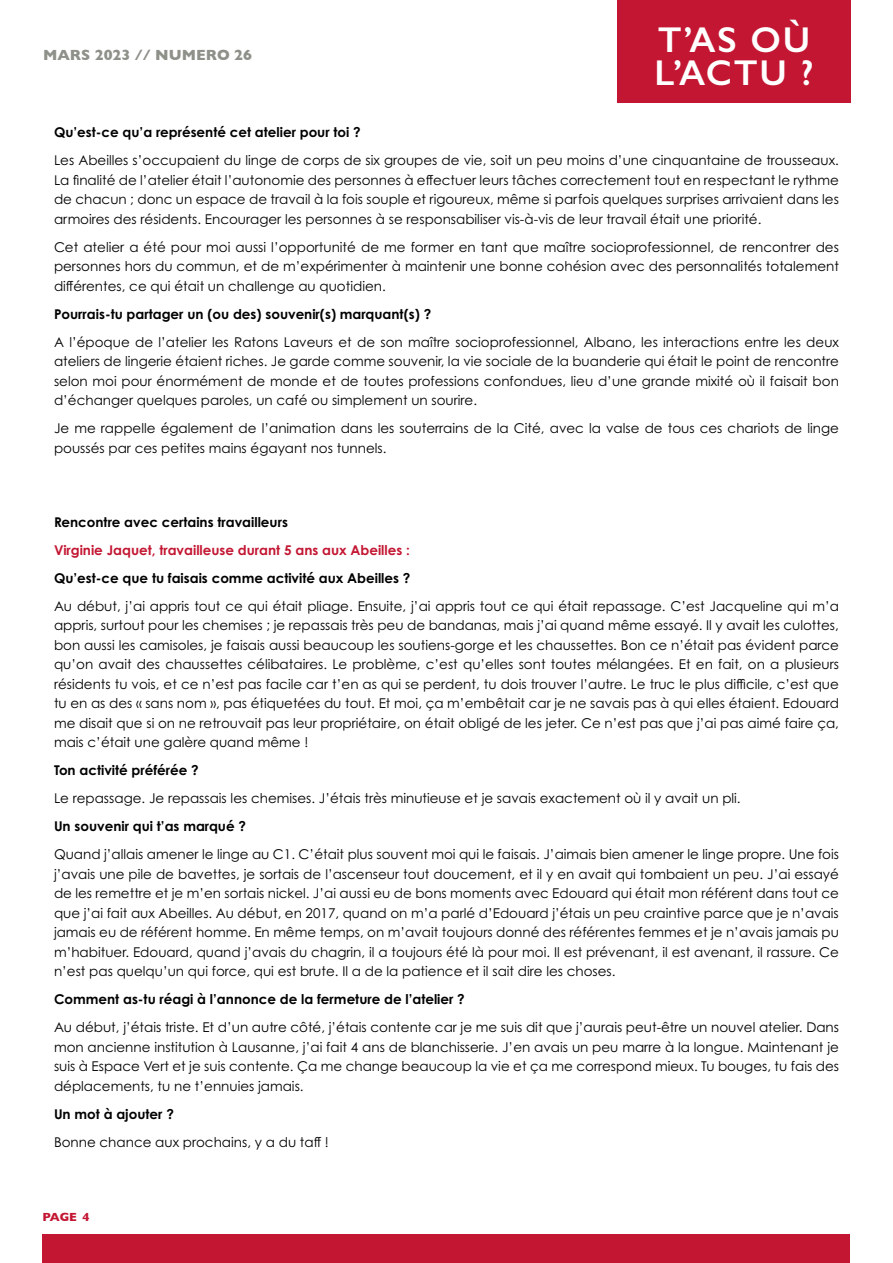
<style>
.page{position:relative;width:893px;height:1263px;background:#fff}
.page>*{position:absolute;margin:0;border:0;box-sizing:border-box;transform-origin:0 0}
.t1{font:600 36px/33px "Gill Sans";letter-spacing:.05em;color:#fff}
.t2{font:700 15px "Gill Sans";color:#8d9189}
.t3{font:13.5px/19.5px "Century Gothic Pro";color:#000;text-align:justify}
.t4{font:700 13.5px "Century Gothic Pro";color:#000}
.t5{font:700 13.5px "Century Gothic Pro";color:#c31632}
.t6{font:700 12px "Gill Sans";color:#c31632}
</style>
<div class="page">
<div style="left:43px;top:1234px;width:807px;height:29px;background:#c31632"></div>
<div style="left:617px;top:0;width:234px;height:103px;background:#c31632"></div>
<p class="t2" style="left:43px;top:43px;width:211px">MARS 2023 // NUMERO 26</p>
<h1 class="t1" style="left:654px;top:23px;width:160px">T’AS OÙ<br>L’ACTU ?</h1>
<p class="t4" style="left:54px;top:124px;width:308px">Qu’est-ce qu’a représenté cet atelier pour toi ?</p>
<p class="t3" style="left:54px;top:151px;width:786px">Les Abeilles s’occupaient du linge de corps de six groupes de vie, soit un peu moins d’une cinquantaine de trousseaux.<br>La finalité de l’atelier était l’autonomie des personnes à effectuer leurs tâches correctement tout en respectant le rythme de chacun ; donc un espace de travail à la fois souple et rigoureux, même si parfois quelques surprises arrivaient dans les armoires des résidents. Encourager les personnes à se responsabiliser vis-à-vis de leur travail était une priorité.</p>
<p class="t3" style="left:54px;top:237px;width:786px">Cet atelier a été pour moi aussi l’opportunité de me former en tant que maître socioprofessionnel, de rencontrer des personnes hors du commun, et de m’expérimenter à maintenir une bonne cohésion avec des personnalités totalement différentes, ce qui était un challenge au quotidien.</p>
<p class="t4" style="left:54px;top:305px;width:379px">Pourrais-tu partager un (ou des) souvenir(s) marquant(s) ?</p>
<p class="t3" style="left:54px;top:332px;width:786px">A l’époque de l’atelier les Ratons Laveurs et de son maître socioprofessionnel, Albano, les interactions entre les deux ateliers de lingerie étaient riches. Je garde comme souvenir, la vie sociale de la buanderie qui était le point de rencontre selon moi pour énormément de monde et de toutes professions confondues, lieu d’une grande mixité où il faisait bon d’échanger quelques paroles, un café ou simplement un sourire.</p>
<p class="t3" style="left:54px;top:418px;width:786px">Je me rappelle également de l’animation dans les souterrains de la Cité, avec la valse de tous ces chariots de linge poussés par ces petites mains égayant nos tunnels.</p>
<p class="t4" style="left:54px;top:513px;width:235px">Rencontre avec certains travailleurs</p>
<p class="t5" style="left:54px;top:541px;width:357px">Virginie Jaquet, travailleuse durant 5 ans aux Abeilles :</p>
<p class="t4" style="left:54px;top:569px;width:358px">Qu’est-ce que tu faisais comme activité aux Abeilles ?</p>
<p class="t3" style="left:54px;top:596px;width:787px">Au début, j’ai appris tout ce qui était pliage. Ensuite, j’ai appris tout ce qui était repassage. C’est Jacqueline qui m’a appris, surtout pour les chemises ; je repassais très peu de bandanas, mais j’ai quand même essayé. Il y avait les culottes, bon aussi les camisoles, je faisais aussi beaucoup les soutiens-gorge et les chaussettes. Bon ce n’était pas évident parce qu’on avait des chaussettes célibataires. Le problème, c’est qu’elles sont toutes mélangées. Et en fait, on a plusieurs résidents tu vois, et ce n’est pas facile car t’en as qui se perdent, tu dois trouver l’autre. Le truc le plus difficile, c’est que tu en as des « sans nom », pas étiquetées du tout. Et moi, ça m’embêtait car je ne savais pas à qui elles étaient. Edouard me disait que si on ne retrouvait pas leur propriétaire, on était obligé de les jeter. Ce n’est pas que j’ai pas aimé faire ça, mais c’était une galère quand même !</p>
<p class="t4" style="left:54px;top:762px;width:146px">Ton activité préférée ?</p>
<p class="t3" style="left:54px;top:788px;width:688px">Le repassage. Je repassais les chemises. J’étais très minutieuse et je savais exactement où il y avait un pli.</p>
<p class="t4" style="left:54px;top:818px;width:193px">Un souvenir qui t’as marqué ?</p>
<p class="t3" style="left:54px;top:844px;width:787px">Quand j’allais amener le linge au C1. C’était plus souvent moi qui le faisais. J’aimais bien amener le linge propre. Une fois j’avais une pile de bavettes, je sortais de l’ascenseur tout doucement, et il y en avait qui tombaient un peu. J’ai essayé de les remettre et je m’en sortais nickel. J’ai aussi eu de bons moments avec Edouard qui était mon référent dans tout ce que j’ai fait aux Abeilles. Au début, en 2017, quand on m’a parlé d’Edouard j’étais un peu craintive parce que je n’avais jamais eu de référent homme. En même temps, on m’avait toujours donné des référentes femmes et je n’avais jamais pu m’habituer. Edouard, quand j’avais du chagrin, il a toujours été là pour moi. Il est prévenant, il est avenant, il rassure. Ce n’est pas quelqu’un qui force, qui est brute. Il a de la patience et il sait dire les choses.</p>
<p class="t4" style="left:54px;top:991px;width:412px">Comment as-tu réagi à l’annonce de la fermeture de l’atelier ?</p>
<p class="t3" style="left:54px;top:1017px;width:787px">Au début, j’étais triste. Et d’un autre côté, j’étais contente car je me suis dit que j’aurais peut-être un nouvel atelier. Dans mon ancienne institution à Lausanne, j’ai fait 4 ans de blanchisserie. J’en avais un peu marre à la longue. Maintenant je suis à Espace Vert et je suis contente. Ça me change beaucoup la vie et ça me correspond mieux. Tu bouges, tu fais des déplacements, tu ne t’ennuies jamais.</p>
<p class="t4" style="left:54px;top:1105px;width:121px">Un mot à ajouter ?</p>
<p class="t3" style="left:54px;top:1132px;width:276px">Bonne chance aux prochains, y a du taff !</p>
<p class="t6" style="left:43px;top:1208px;width:49px">PAGE 4</p>
</div>
